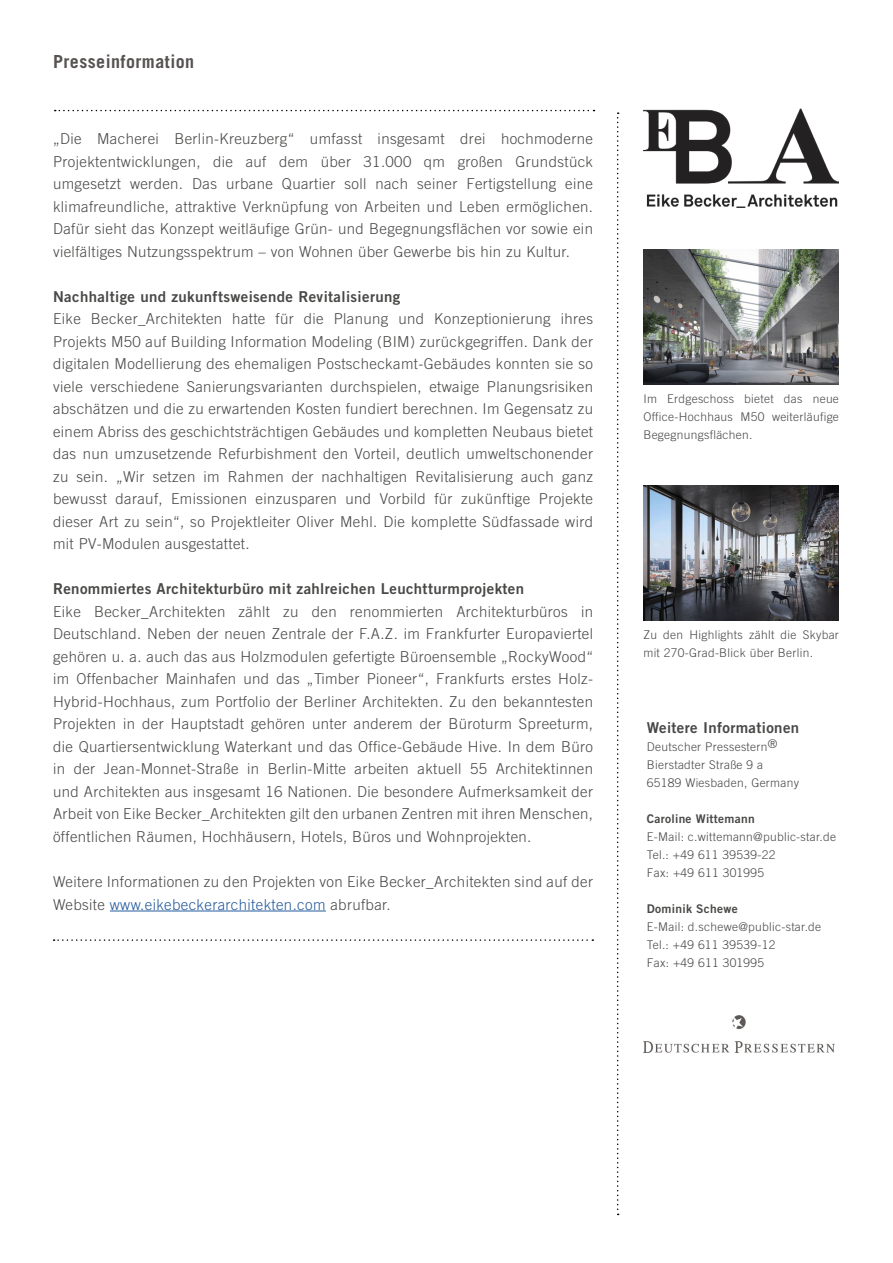
<style>
.page{position:relative;width:893px;height:1263px;background:#fff}
.page>*{position:absolute;margin:0;border:0;box-sizing:border-box;transform-origin:0 0}
.t1{font:700 18px "Trade Gothic LT";letter-spacing:.025em;color:#585353}
.t2{font:300 15px/22.5px "Trade Gothic LT";letter-spacing:.025em;color:#484847;text-align:justify}
.t3{font:15px "Trade Gothic LT Bold Two";letter-spacing:.025em;color:#484847}
.Liste{font:300 12px/18px "Trade Gothic LT";letter-spacing:.025em;color:#484847}
.t4{font:12px "Trade Gothic LT Bold Two";letter-spacing:.025em;color:#484847}
.s1{color:#245a9c}
.s2{font-family:"Trade Gothic LT Bold Two";font-weight:400}
</style>
<div class="page">
<hr style="left:110px;top:911px;width:216px;height:1px;background:#245a9c">
<svg style="left:617px;top:112px;width:2px;height:1103px"></svg>
<svg style="left:55px;top:110px;width:539px;height:1px"></svg>
<img style="left:643px;top:108px;width:196px;height:99px">
<img style="left:643px;top:1015px;width:192px;height:37px">
<svg style="left:54px;top:939px;width:539px;height:2px"></svg>
<img style="left:643px;top:250px;width:196px;height:135px">
<img style="left:643px;top:485px;width:196px;height:135px">
<p class="t1" style="left:53px;top:50px;width:143px">Presseinformation</p>
<p class="t2" style="left:53px;top:128px;width:542px">„Die Macherei Berlin-Kreuzberg“ umfasst insgesamt drei hochmoderne Projektentwicklungen, die auf dem über 31.000 qm großen Grundstück umgesetzt werden. Das urbane Quartier soll nach seiner Fertigstellung eine klimafreundliche, attraktive Verknüpfung von Arbeiten und Leben ermöglichen.<br>Dafür sieht das Konzept weitläufige Grün- und Begegnungsflächen vor sowie ein vielfältiges Nutzungsspektrum – von Wohnen über Gewerbe bis hin zu Kultur.</p>
<p class="t3" style="left:53px;top:287px;width:349px">Nachhaltige und zukunftsweisende Revitalisierung</p>
<p class="t2" style="left:53px;top:308px;width:542px">Eike Becker_Architekten hatte für die Planung und Konzeptionierung ihres Projekts M50 auf Building Information Modeling (BIM) zurückgegriffen. Dank der digitalen Modellierung des ehemaligen Postscheckamt-Gebäudes konnten sie so viele verschiedene Sanierungsvarianten durchspielen, etwaige Planungsrisiken abschätzen und die zu erwartenden Kosten fundiert berechnen. Im Gegensatz zu einem Abriss des geschichtsträchtigen Gebäudes und kompletten Neubaus bietet das nun umzusetzende Refurbishment den Vorteil, deutlich umweltschonender zu sein. „Wir setzen im Rahmen der nachhaltigen Revitalisierung auch ganz bewusst darauf, Emissionen einzusparen und Vorbild für zukünftige Projekte dieser Art zu sein“, so Projektleiter Oliver Mehl. Die komplette Südfassade wird mit PV-Modulen ausgestattet.</p>
<p class="t3" style="left:53px;top:580px;width:473px">Renommiertes Architekturbüro mit zahlreichen Leuchtturmprojekten</p>
<p class="t2" style="left:53px;top:600px;width:542px">Eike Becker_Architekten zählt zu den renommierten Architekturbüros in Deutschland. Neben der neuen Zentrale der F.A.Z. im Frankfurter Europaviertel gehören u. a. auch das aus Holzmodulen gefertigte Büroensemble „RockyWood“ im Offenbacher Mainhafen und das „Timber Pioneer“, Frankfurts erstes Holz-Hybrid-Hochhaus, zum Portfolio der Berliner Architekten. Zu den bekanntesten Projekten in der Hauptstadt gehören unter anderem der Büroturm Spreeturm, die Quartiersentwicklung Waterkant und das Office-Gebäude Hive. In dem Büro in der Jean-Monnet-Straße in Berlin-Mitte arbeiten aktuell 55 Architektinnen und Architekten aus insgesamt 16 Nationen. Die besondere Aufmerksamkeit der Arbeit von Eike Becker_Architekten gilt den urbanen Zentren mit ihren Menschen, öffentlichen Räumen, Hochhäusern, Hotels, Büros und Wohnprojekten.</p>
<p class="t2" style="left:53px;top:870px;width:542px">Weitere Informationen zu den Projekten von Eike Becker_Architekten sind auf der<br>Website <span class="s1">www.eikebeckerarchitekten.com</span> abrufbar.</p>
<p class="Liste" style="left:643px;top:389px;width:197px;text-align:justify">Im Erdgeschoss bietet das neue Office-Hochhaus M50 weiterläufige Begegnungsflächen.</p>
<p class="Liste" style="left:643px;top:625px;width:197px">Zu den Highlights zählt die Skybar mit 270-Grad-Blick über Berlin.</p>
<p class="t3" style="left:647px;top:719px;width:154px">Weitere Informationen</p>
<p class="Liste" style="left:647px;top:738px;width:132px">Deutscher Pressestern®</p>
<p class="Liste" style="left:647px;top:756px;width:154px">Bierstadter Straße 9 a<br>65189 Wiesbaden, Germany</p>
<p class="Liste" style="left:647px;top:810px;width:191px"><span class="s2">Caroline Wittemann<br></span>E-Mail: c.wittemann@public-star.de</p>
<p class="Liste" style="left:647px;top:846px;width:130px">Tel.: +49 611 39539-22<br>Fax: +49 611 301995</p>
<p class="t4" style="left:647px;top:902px;width:92px">Dominik Schewe</p>
<p class="Liste" style="left:647px;top:918px;width:176px">E-Mail: d.schewe@public-star.de</p>
<p class="Liste" style="left:647px;top:936px;width:130px">Tel.: +49 611 39539-12<br>Fax: +49 611 301995</p>
</div>
